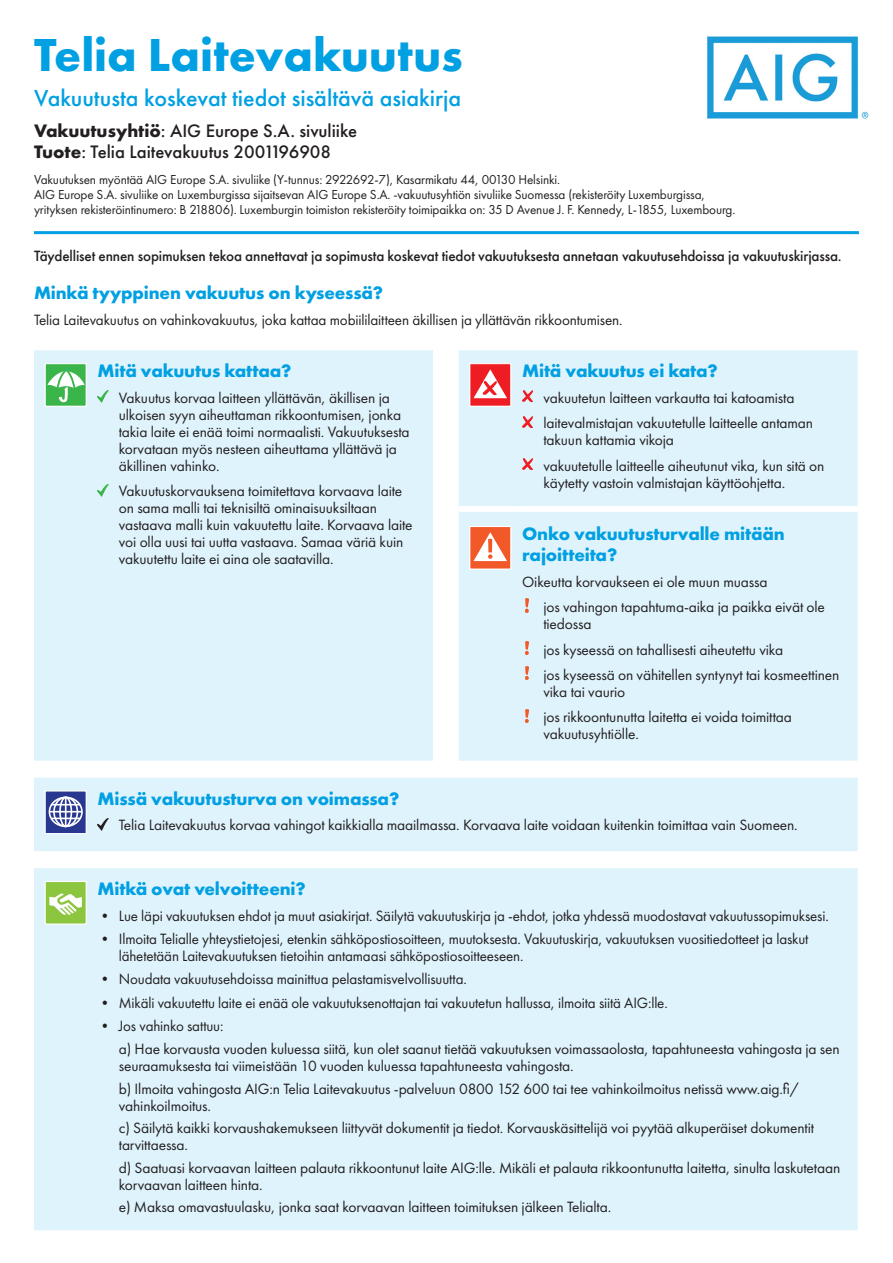
<style>
.page{position:relative;width:893px;height:1263px;background:#fff}
.page>*{position:absolute;margin:0;border:0;box-sizing:border-box;transform-origin:0 0}
.t1{font:700 48px "Futura PT";color:#00a0e2}
.t2{font:500 24px "Futura PT";color:#00a0e2}
.t3{font:700 18.75px/21px "Futura PT";letter-spacing:-.01em;color:#00a0e2}
.t4{font:500 18.75px/21px "Futura PT";color:#231f20}
.t5{font:15.45px/17px "Futura PT";letter-spacing:-.01em;color:#231f20}
.t6{font:500 15.45px "Futura PT";letter-spacing:-.01em;color:#231f20}
.t7{font:13.5px/15px "Futura PT";letter-spacing:-.01em;color:#231f20}
.s1{font-weight:700}
</style>
<div class="page">
<div style="left:34px;top:350px;width:824px;height:880px;background:#dff3fc"></div>
<div style="left:459px;top:506px;width:59px;height:6px;background:#fff"></div>
<div style="left:518px;top:506px;width:340px;height:6px;background:#fff"></div>
<div style="left:433px;top:510px;width:26px;height:6px;background:#fff"></div>
<div style="left:45px;top:364px;width:41px;height:42px;background:#3ab54a"></div>
<svg style="left:47px;top:367px;width:38px;height:35px"></svg>
<div style="left:45px;top:363px;width:42px;height:44px;border:1px solid #fff"></div>
<svg style="left:98px;top:391px;width:10px;height:12px"></svg>
<svg style="left:98px;top:484px;width:10px;height:12px"></svg>
<div style="left:470px;top:364px;width:41px;height:42px;background:#ee1d23"></div>
<svg style="left:473px;top:369px;width:34px;height:29px"></svg>
<div style="left:469px;top:363px;width:42px;height:44px;border:1px solid #fff"></div>
<svg style="left:522px;top:391px;width:11px;height:11px"></svg>
<svg style="left:522px;top:416px;width:11px;height:11px"></svg>
<svg style="left:522px;top:459px;width:11px;height:11px"></svg>
<div style="left:470px;top:526px;width:41px;height:43px;background:#f15929"></div>
<svg style="left:473px;top:532px;width:34px;height:29px"></svg>
<div style="left:469px;top:526px;width:42px;height:44px;border:1px solid #fff"></div>
<svg style="left:525px;top:599px;width:4px;height:13px"></svg>
<svg style="left:525px;top:641px;width:4px;height:13px"></svg>
<svg style="left:525px;top:667px;width:4px;height:13px"></svg>
<svg style="left:525px;top:709px;width:4px;height:13px"></svg>
<svg style="left:47px;top:792px;width:38px;height:40px"></svg>
<div style="left:49px;top:796px;width:34px;height:31px;border:2px solid #fff;border-radius:50%"></div>
<div style="left:53px;top:796px;width:25px;height:31px;border:2px solid #fff;border-radius:50%"></div>
<div style="left:59px;top:796px;width:13px;height:31px;border:2px solid #fff;border-radius:50%"></div>
<hr style="left:65px;top:797px;width:2px;height:30px;background:#fff">
<svg style="left:52px;top:804px;width:28px;height:1px"></svg>
<svg style="left:52px;top:818px;width:28px;height:1px"></svg>
<hr style="left:49px;top:811px;width:33px;height:1px;background:#fff">
<div style="left:45px;top:790px;width:42px;height:44px;border:1px solid #fff"></div>
<svg style="left:98px;top:818px;width:10px;height:12px"></svg>
<div style="left:45px;top:881px;width:41px;height:43px;background:#8bc63e"></div>
<svg style="left:49px;top:893px;width:33px;height:22px"></svg>
<div style="left:45px;top:881px;width:42px;height:44px;border:1px solid #fff"></div>
<img style="left:707px;top:36px;width:162px;height:83px">
<hr style="left:34px;top:231px;width:825px;height:3px;background:#00a0e2">
<h1 class="t1" style="left:34px;top:24px;width:430px">Telia Laitevakuutus</h1>
<h2 class="t2" style="left:34px;top:83px;width:429px">Vakuutusta koskevat tiedot sisältävä asiakirja</h2>
<p class="t4" style="left:34px;top:121px;width:325px"><span class="s1">Vakuutusyhtiö</span>: AIG Europe S.A. sivuliike<br><span class="s1">Tuote</span>: Telia Laitevakuutus 2001196908</p>
<p class="t7" style="left:34px;top:172px;width:703px">Vakuutuksen myöntää AIG Europe S.A. sivuliike (Y-tunnus: 2922692-7), Kasarmikatu 44, 00130 Helsinki.<br>AIG Europe S.A. sivuliike on Luxemburgissa sijaitsevan AIG Europe S.A. -vakuutusyhtiön sivuliike Suomessa (rekisteröity Luxemburgissa, yrityksen rekisteröintinumero: B 218806). Luxemburgin toimiston rekisteröity toimipaikka on: 35 D Avenue J. F. Kennedy, L-1855, Luxembourg.</p>
<p class="t6" style="left:34px;top:246px;width:809px">Täydelliset ennen sopimuksen tekoa annettavat ja sopimusta koskevat tiedot vakuutuksesta annetaan vakuutusehdoissa ja vakuutuskirjassa.</p>
<p class="t3" style="left:34px;top:282px;width:351px">Minkä tyyppinen vakuutus on kyseessä?</p>
<p class="t5" style="left:34px;top:311px;width:590px">Telia Laitevakuutus on vahinkovakuutus, joka kattaa mobiililaitteen äkillisen ja yllättävän rikkoontumisen.</p>
<p class="t3" style="left:98px;top:360px;width:195px">Mitä vakuutus kattaa?</p>
<p class="t5" style="left:119px;top:389px;width:292px">Vakuutus korvaa laitteen yllättävän, äkillisen ja ulkoisen syyn aiheuttaman rikkoontumisen, jonka takia laite ei enää toimi normaalisti. Vakuutuksesta korvataan myös nesteen aiheuttama yllättävä ja äkillinen vahinko.</p>
<p class="t5" style="left:119px;top:482px;width:295px">Vakuutuskorvauksena toimitettava korvaava laite on sama malli tai teknisiltä ominaisuuksiltaan vastaava malli kuin vakuutettu laite. Korvaava laite voi olla uusi tai uutta vastaava. Samaa väriä kuin vakuutettu laite ei aina ole saatavilla.</p>
<p class="t3" style="left:522px;top:360px;width:197px">Mitä vakuutus ei kata?</p>
<p class="t5" style="left:543px;top:385px;width:271px;line-height:25.5px">vakuutetun laitteen varkautta tai katoamista laitevalmistajan vakuutetulle laitteelle antaman</p>
<p class="t5" style="left:543px;top:427px;width:283px;line-height:25.5px">takuun kattamia vikoja<br>vakuutetulle laitteelle aiheutunut vika, kun sitä on</p>
<p class="t5" style="left:543px;top:474px;width:243px">käytetty vastoin valmistajan käyttöohjetta.</p>
<p class="t3" style="left:522px;top:523px;width:264px">Onko vakuutusturvalle mitään rajoitteita?</p>
<p class="t5" style="left:543px;top:569px;width:283px;line-height:25.5px;text-indent:-21px">Oikeutta korvaukseen ei ole muun muassa<br>jos vahingon tapahtuma-aika ja paikka eivät ole</p>
<p class="t5" style="left:543px;top:611px;width:297px;line-height:25.5px">tiedossa<br>jos kyseessä on tahallisesti aiheutettu vika<br>jos kyseessä on vähitellen syntynyt tai kosmeettinen</p>
<p class="t5" style="left:543px;top:679px;width:250px;line-height:25.5px">vika tai vaurio<br>jos rikkoontunutta laitetta ei voida toimittaa</p>
<p class="t5" style="left:543px;top:726px;width:97px">vakuutusyhtiölle.</p>
<p class="t3" style="left:98px;top:787px;width:303px">Missä vakuutusturva on voimassa?</p>
<p class="t5" style="left:119px;top:816px;width:680px">Telia Laitevakuutus korvaa vahingot kaikkialla maailmassa. Korvaava laite voidaan kuitenkin toimittaa vain Suomeen.</p>
<p class="t3" style="left:98px;top:878px;width:210px">Mitkä ovat velvoitteeni?</p>
<p class="t5" style="left:98px;top:907px;width:733px">• Lue läpi vakuutuksen ehdot ja muut asiakirjat. Säilytä vakuutuskirja ja -ehdot, jotka yhdessä muodostavat vakuutussopimuksesi.</p>
<p class="t5" style="left:119px;top:930px;width:691px;text-indent:-21px">• Ilmoita Telialle yhteystietojesi, etenkin sähköpostiosoitteen, muutoksesta. Vakuutuskirja, vakuutuksen vuositiedotteet ja laskut lähetetään Laitevakuutuksen tietoihin antamaasi sähköpostiosoitteeseen.</p>
<p class="t5" style="left:98px;top:970px;width:371px">• Noudata vakuutusehdoissa mainittua pelastamisvelvollisuutta.</p>
<p class="t5" style="left:98px;top:994px;width:572px">• Mikäli vakuutettu laite ei enää ole vakuutuksenottajan tai vakuutetun hallussa, ilmoita siitä AIG:lle.</p>
<p class="t5" style="left:119px;top:1014px;width:722px;line-height:23.2px;text-indent:-21px">• Jos vahinko sattuu:<br>a) Hae korvausta vuoden kuluessa siitä, kun olet saanut tietää vakuutuksen voimassaolosta, tapahtuneesta vahingosta ja sen</p>
<p class="t5" style="left:119px;top:1055px;width:681px;line-height:22.5px">seuraamuksesta tai viimeistään 10 vuoden kuluessa tapahtuneesta vahingosta.<br>b) Ilmoita vahingosta AIG:n Telia Laitevakuutus -palveluun 0800 152 600 tai tee vahinkoilmoitus netissä www.aig.fi/</p>
<p class="t5" style="left:119px;top:1094px;width:697px;line-height:22.5px">vahinkoilmoitus.<br>c) Säilytä kaikki korvaushakemukseen liittyvät dokumentit ja tiedot. Korvauskäsittelijä voi pyytää alkuperäiset dokumentit</p>
<p class="t5" style="left:119px;top:1133px;width:723px;line-height:22.5px">tarvittaessa.<br>d) Saatuasi korvaavan laitteen palauta rikkoontunut laite AIG:lle. Mikäli et palauta rikkoontunutta laitetta, sinulta laskutetaan</p>
<p class="t5" style="left:119px;top:1173px;width:494px;line-height:22.5px">korvaavan laitteen hinta.<br>e) Maksa omavastuulasku, jonka saat korvaavan laitteen toimituksen jälkeen Telialta.</p>
</div>
